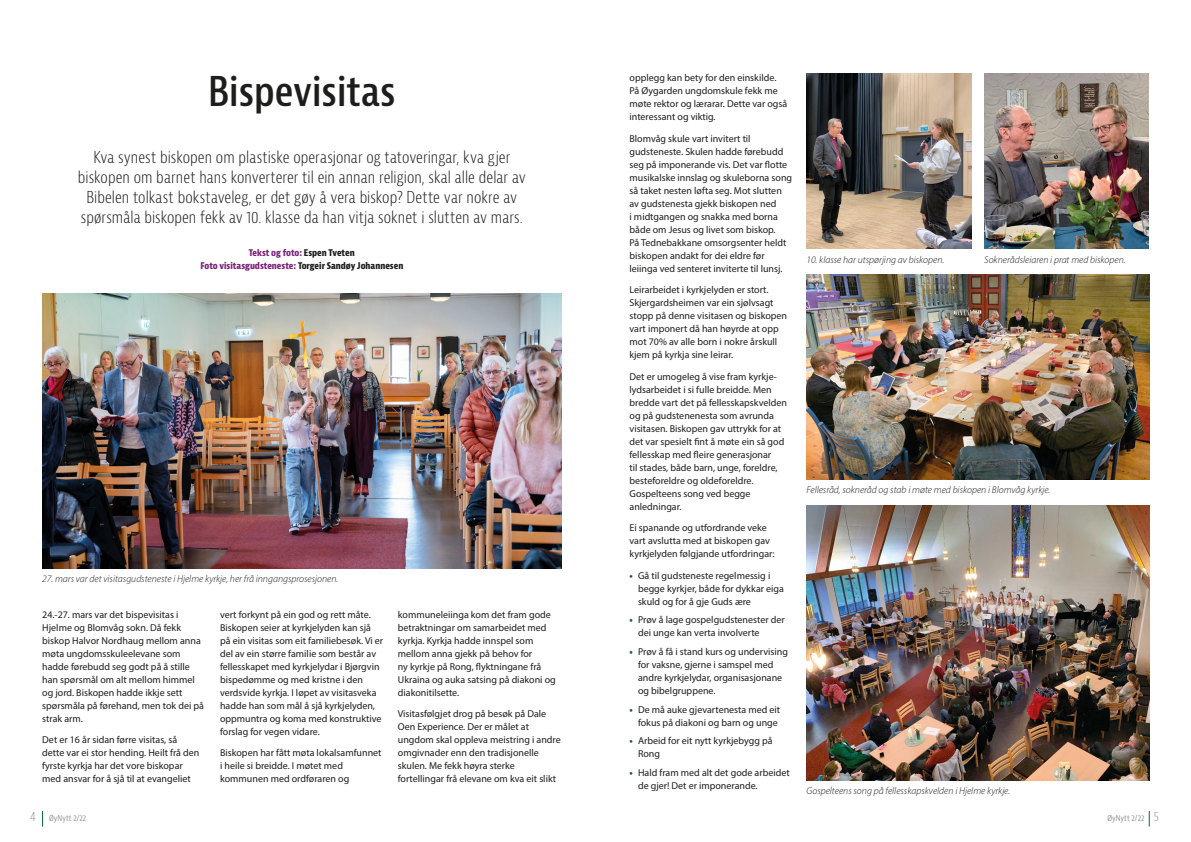
<style>
.page{position:relative;width:1191px;height:842px;background:#fff}
.page>*{position:absolute;margin:0;border:0;box-sizing:border-box;transform-origin:0 0}
.Øynytt_tittel_stor{font:600 condensed 40px "Bernina Sans";color:#1d1d1b}
.Øynytt_ingress{font:300 condensed 16px/20px "Bernina Sans";letter-spacing:.005em;color:#1d1d1b;text-align:center}
.Øynytt_brødtekst_ute{font:10px/13px "Myriad Pro";color:#1d1d1b}
.Øynytt_bildetekst{font:italic 300 10px "Myriad Pro";color:#1d1d1b}
.Øynytt_Byline__tekst{font:700 condensed 9px/13px "Bernina Sans";color:#7a2478;text-align:center}
.t1{font:condensed 8px "Bernina Sans";color:#939292}
.s1{color:#1d1d1b}
.s2{font-weight:700;color:#1a4863}
.s3{font-weight:300;font-size:13px}
</style>
<div class="page">
<img style="left:43px;top:294px;width:518px;height:275px">
<img style="left:806px;top:74px;width:165px;height:174px">
<img style="left:984px;top:74px;width:165px;height:174px">
<img style="left:806px;top:275px;width:343px;height:205px">
<img style="left:806px;top:505px;width:343px;height:275px">
<svg style="left:1149px;top:811px;width:1px;height:15px"></svg>
<svg style="left:42px;top:811px;width:1px;height:15px"></svg>
<p class="Øynytt_tittel_stor" style="left:208px;top:67px;width:189px">Bispevisitas</p>
<p class="Øynytt_ingress" style="left:78px;top:147px;width:449px">Kva synest biskopen om plastiske operasjonar og tatoveringar, kva gjer biskopen om barnet hans konverterer til ein annan religion, skal alle delar av Bibelen tolkast bokstaveleg, er det gøy å vera biskop? Dette var nokre av spørsmåla biskopen fekk av 10. klasse da han vitja soknet i slutten av mars.</p>
<p class="Øynytt_Byline__tekst" style="left:200px;top:246px;width:204px">Tekst og foto: <span class="s1">Espen Tveten<br></span>Foto visitasgudsteneste: <span class="s1">Torgeir Sandøy Johannesen</span></p>
<p class="Øynytt_bildetekst" style="left:42px;top:573px;width:297px">27. mars var det visitasgudsteneste i Hjelme kyrkje, her frå inngangsprosesjonen.</p>
<p class="Øynytt_brødtekst_ute" style="left:42px;top:607px;width:163px">24.-27. mars var det bispevisitas i<br>Hjelme og Blomvåg sokn. Då fekk biskop Halvor Nordhaug mellom anna møta ungdomsskuleelevane som hadde førebudd seg godt på å stille han spørsmål om alt mellom himmel og jord. Biskopen hadde ikkje sett spørsmåla på førehand, men tok dei på strak arm.</p>
<p class="Øynytt_brødtekst_ute" style="left:42px;top:733px;width:159px">Det er 16 år sidan førre visitas, så dette var ei stor hending. Heilt frå den fyrste kyrkja har det vore biskopar med ansvar for å sjå til at evangeliet</p>
<p class="Øynytt_brødtekst_ute" style="left:220px;top:607px;width:165px">vert forkynt på ein god og rett måte.<br>Biskopen seier at kyrkjelyden kan sjå på ein visitas som eit familiebesøk. Vi er del av ein større familie som består av fellesskapet med kyrkjelydar i Bjørgvin bispedømme og med kristne i den verdsvide kyrkja. I løpet av visitasveka hadde han som mål å sjå kyrkjelyden, oppmuntra og koma med konstruktive forslag for vegen vidare.</p>
<p class="Øynytt_brødtekst_ute" style="left:220px;top:746px;width:163px">Biskopen har fått møta lokalsamfunnet i heile si breidde. I møtet med kommunen med ordføraren og</p>
<p class="Øynytt_brødtekst_ute" style="left:398px;top:607px;width:159px">kommuneleiinga kom det fram gode betraktningar om samarbeidet med kyrkja. Kyrkja hadde innspel som mellom anna gjekk på behov for<br>ny kyrkje på Rong, flyktningane frå<br>Ukraina og auka satsing på diakoni og diakonitilsette.</p>
<p class="Øynytt_brødtekst_ute" style="left:398px;top:707px;width:164px">Visitasfølgjet drog på besøk på Dale Oen Experience. Der er målet at ungdom skal oppleva meistring i andre omgivnader enn den tradisjonelle skulen. Me fekk høyra sterke fortellingar frå elevane om kva eit slikt</p>
<p class="Øynytt_brødtekst_ute" style="left:629px;top:71px;width:159px">opplegg kan bety for den einskilde.<br>På Øygarden ungdomskule fekk me møte rektor og lærarar. Dette var også interessant og viktig.</p>
<p class="Øynytt_brødtekst_ute" style="left:629px;top:132px;width:164px">Blomvåg skule vart invitert til gudsteneste. Skulen hadde førebudd seg på imponerande vis. Det var flotte musikalske innslag og skuleborna song så taket nesten løfta seg. Mot slutten av gudstenesta gjekk biskopen ned<br>i midtgangen og snakka med borna både om Jesus og livet som biskop.<br>På Tednebakkane omsorgsenter heldt biskopen andakt for dei eldre før leiinga ved senteret inviterte til lunsj.</p>
<p class="Øynytt_brødtekst_ute" style="left:629px;top:283px;width:159px">Leirarbeidet i kyrkjelyden er stort.<br>Skjergardsheimen var ein sjølvsagt stopp på denne visitasen og biskopen vart imponert då han høyrde at opp mot 70% av alle born i nokre årskull kjem på kyrkja sine leirar.</p>
<p class="Øynytt_brødtekst_ute" style="left:629px;top:370px;width:159px">Det er umogeleg å vise fram kyrkje&shy;lydsarbeidet i si fulle breidde. Men bredde vart det på fellesskapskvelden og på gudstenenesta som avrunda visitasen. Biskopen gav uttrykk for at det var spesielt fint å møte ein så god fellesskap med fleire generasjonar<br>til stades, både barn, unge, foreldre, besteforeldre og oldeforeldre.<br>Gospelteens song ved begge anledningar.</p>
<p class="Øynytt_brødtekst_ute" style="left:629px;top:521px;width:147px">Ei spanande og utfordrande veke vart avslutta med at biskopen gav kyrkjelyden følgjande utfordringar:</p>
<p class="Øynytt_brødtekst_ute" style="left:638px;top:569px;width:147px;text-indent:-9px"><span class="s2">•</span> Gå til gudsteneste regelmessig i begge kyrkjer, både for dykkar eiga skuld og for å gje Guds ære</p>
<p class="Øynytt_brødtekst_ute" style="left:638px;top:613px;width:148px;text-indent:-9px"><span class="s2">•</span> Prøv å lage gospelgudstenester der dei unge kan verta involverte</p>
<p class="Øynytt_brødtekst_ute" style="left:638px;top:645px;width:151px;text-indent:-9px"><span class="s2">•</span> Prøv å få i stand kurs og undervising for vaksne, gjerne i samspel med andre kyrkjelydar, organisasjonane og bibelgruppene.</p>
<p class="Øynytt_brødtekst_ute" style="left:629px;top:703px;width:152px;text-align:right"><span class="s2">•</span> De må auke gjevartenesta med eit fokus på diakoni og barn og unge</p>
<p class="Øynytt_brødtekst_ute" style="left:638px;top:734px;width:136px;text-indent:-9px"><span class="s2">•</span> Arbeid for eit nytt kyrkjebygg på<br>Rong</p>
<p class="Øynytt_brødtekst_ute" style="left:638px;top:766px;width:153px;text-indent:-9px"><span class="s2">•</span> Hald fram med alt det gode arbeidet de gjer! Det er imponerande.</p>
<p class="Øynytt_bildetekst" style="left:806px;top:253px;width:139px">10. klasse har utspørjing av biskopen.</p>
<p class="Øynytt_bildetekst" style="left:984px;top:253px;width:143px">Soknerådsleiaren i prat med biskopen.</p>
<p class="Øynytt_bildetekst" style="left:806px;top:484px;width:245px">Fellesråd, sokneråd og stab i møte med biskopen i Blomvåg kyrkje.</p>
<p class="Øynytt_bildetekst" style="left:806px;top:784px;width:205px">Gospelteens song på fellesskapskvelden i Hjelme kyrkje.</p>
<p class="t1" style="left:30px;top:813px;width:58px"><span class="s3">4</span> ØyNytt 2/22</p>
<p class="t1" style="left:1107px;top:813px;width:53px">ØyNytt 2/22 <span class="s3">5</span></p>
</div>
